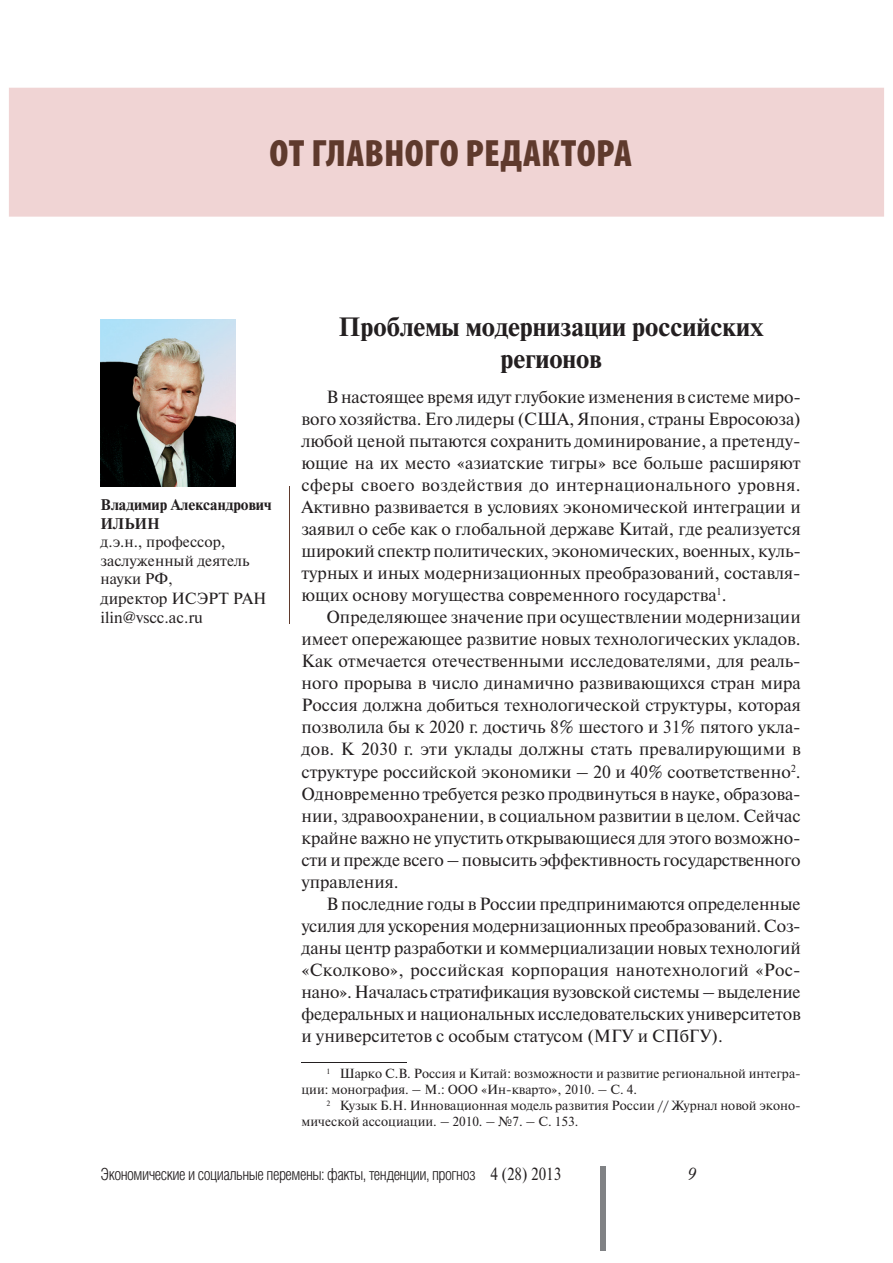
<style>
.page{position:relative;width:893px;height:1263px;background:#fff}
.page>*{position:absolute;margin:0;border:0;box-sizing:border-box;transform-origin:0 0}
.t1{font:900 condensed 38.25px "Myriad Pro";letter-spacing:.01em;color:#5f3a2d}
.t2{font:700 26.4px/31.8px "Newton C";color:#231f20;text-align:center}
.t3{font:17.7px/22px "Newton C";color:#231f20;text-align:justify}
.t4{font:italic 17.7px "Academy";color:#231f20}
.t5{font:300 16.65px "Helios Cond";letter-spacing:-.03em;color:#231f20}
.t6{font:16.2px/19.4px "Newton C";color:#231f20}
.t7{font:15.45px/18.5px "Newton C";color:#231f20}
.t8{font:700 15.45px/18.5px "Newton C";color:#231f20}
.t9{font:13.2px/15.9px "Newton C";color:#231f20}
.s1{font-family:"Newton C";font-weight:400;font-size:17.7px}
</style>
<div class="page">
<hr style="left:301px;top:1062px;width:106px;height:1px;background:#231f20">
<hr style="left:289px;top:487px;width:1px;height:137px;background:#5f3a2d">
<img style="left:101px;top:319px;width:134px;height:168px">
<div style="left:600px;top:1166px;width:6px;height:84px;background:#808285"></div>
<div style="left:9px;top:88px;width:875px;height:129px;background:#f0d4d4"></div>
<h1 class="t1" style="left:269px;top:141px;width:364px">ОТ ГЛАВНОГО РЕДАКТОРА</h1>
<h2 class="t2" style="left:339px;top:314px;width:426px">Проблемы модернизации российских регионов</h2>
<p class="t3" style="left:301px;top:387px;width:501px;text-indent:25px">В настоящее время идут глубокие изменения в системе миро&shy;вого хозяйства. Его лидеры (США, Япония, страны Евросоюза) любой ценой пытаются сохранить доминирование, а претенду&shy;ющие на их место «азиатские тигры» все больше расширяют сферы своего воздействия до интернационального уровня.<br>Активно развивается в условиях экономической интеграции и заявил о себе как о глобальной державе Китай, где реализуется широкий спектр политических, экономических, военных, куль&shy;турных и иных модернизационных преобразований, составля&shy;ющих основу могущества современного государства<sup>1</sup>.</p>
<p class="t3" style="left:301px;top:607px;width:501px;text-indent:25px">Определяющее значение при осуществлении модернизации имеет опережающее развитие новых технологических укладов.<br>Как отмечается отечественными исследователями, для реаль&shy;ного прорыва в число динамично развивающихся стран мира Россия должна добиться технологической структуры, которая позволила бы к 2020 г. достичь 8% шестого и 31% пятого укла&shy;дов. К 2030 г. эти уклады должны стать превалирующими в структуре российской экономики – 20 и 40% соответственно<sup>2</sup>.<br>Одновременно требуется резко продвинуться в науке, образова&shy;нии, здравоохранении, в социальном развитии в целом. Сейчас крайне важно не упустить открывающиеся для этого возможно&shy;сти и прежде всего – повысить эффективность государственного управления.</p>
<p class="t3" style="left:301px;top:894px;width:501px;text-indent:25px">В последние годы в России предпринимаются определенные усилия для ускорения модернизационных преобразований. Соз&shy;даны центр разработки и коммерциализации новых технологий «Сколково», российская корпорация нанотехнологий «Рос&shy;нано». Началась стратификация вузовской системы – выделение федеральных и национальных исследовательских университетов и университетов с особым статусом (МГУ и СПбГУ).</p>
<p class="t9" style="left:301px;top:1067px;width:501px;text-indent:25px"><sup>1</sup> Шарко C.В. Россия и Китай: возможности и развитие региональной интегра&shy;ции: монография. – М.: ООО «Ин-кварто», 2010. – С. 4.</p>
<p class="t9" style="left:301px;top:1098px;width:501px;text-indent:25px"><sup>2</sup> Кузык Б.Н. Инновационная модель развития России // Журнал новой эконо&shy;мической ассоциации. – 2010. – №7. – С. 153.</p>
<p class="t5" style="left:101px;top:1168px;width:462px">Экономические и социальные перемены: факты, тенденции, прогноз <span class="s1">4 (28) 2013</span></p>
<p class="t4" style="left:688px;top:1166px;width:10px">9</p>
<p class="t8" style="left:101px;top:497px;width:172px">Владимир Александрович<br>ИЛЬИН</p>
<p class="t7" style="left:101px;top:534px;width:150px">д.э.н., профессор, заслуженный деятель науки РФ,</p>
<p class="t6" style="left:101px;top:590px;width:167px">директор ИСЭРТ РАН ilin@vscc.ac.ru</p>
</div>
